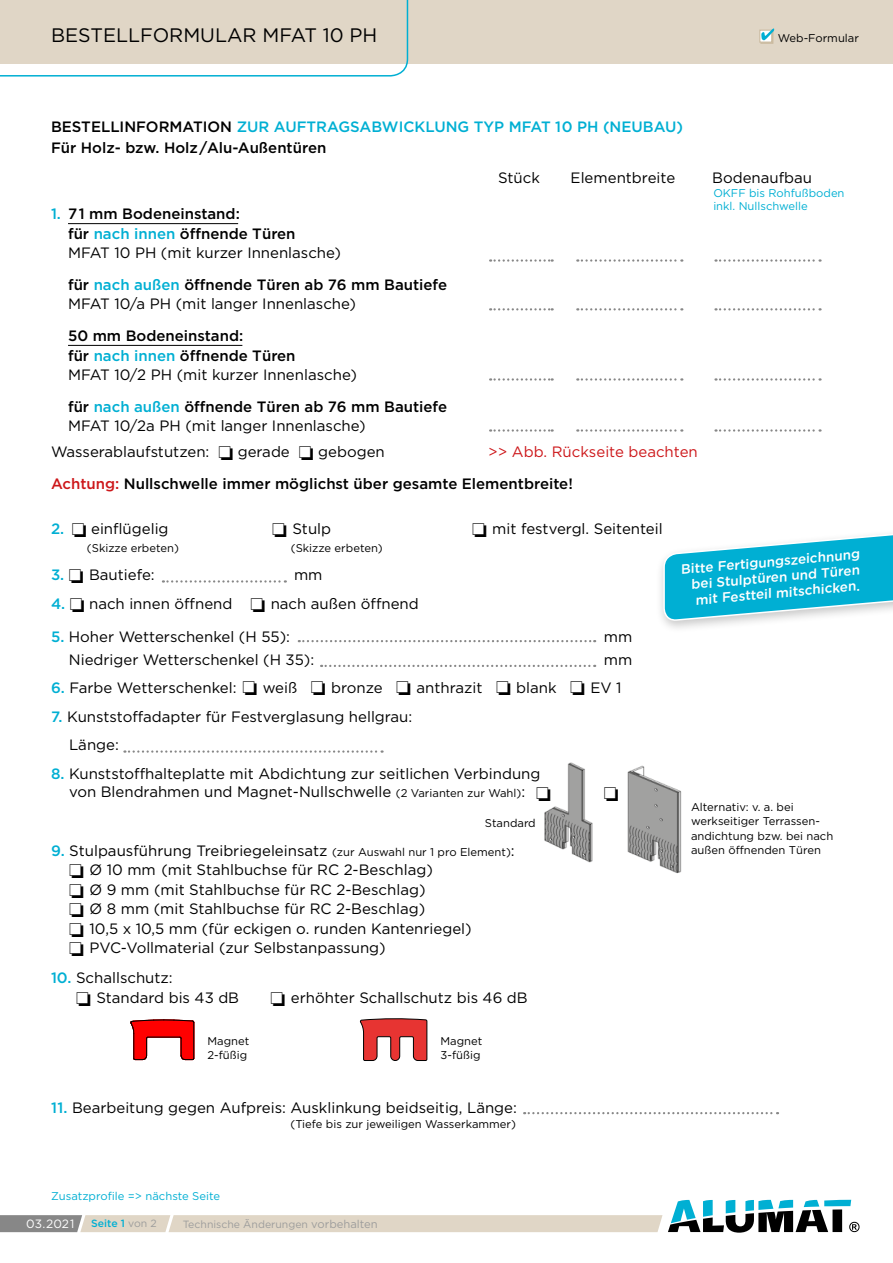
<style>
.page{position:relative;width:893px;height:1263px;background:#fff}
.page>*{position:absolute;margin:0;border:0;box-sizing:border-box;transform-origin:0 0}
.t1{font:19.5px "Gotham";color:#000}
.Gotham_10_12{font:15px/19.5px "Gotham";color:#000}
.Gotham_10_12-2{font:500 15px/19.5px "Gotham";color:#000}
.t2{font:15px "Gotham";color:#cd171a}
.Gotham_10_12-3{font:500 13.5px/15.8px "Gotham";color:#fff;text-align:justify}
.t3{font:12px "Gotham";letter-spacing:.005em;color:#fff}
.Legende_7_5{font:11.25px/14.2px "Gotham";color:#000}
.Gotham_10_12-4{font:11.25px "Gotham";color:#000}
.Legende_7_5-2{font:11.25px/13.5px "Gotham";color:#00afd3}
.Gotham_10_12-5{font:11.25px "Gotham";color:#00afd3}
.t4{font:10.5px "Gotham";color:#9d9d9c}
.t5{font:500 10.5px "Gotham";color:#00afd3}
.s1{color:#00afd3}
.s2{font-weight:400}
.s3{font-weight:500}
.s4{font-weight:500;color:#00afd3}
.s5{color:#cd171a}
.s6{font-size:11.25px}
.s7{font-weight:400;color:#9d9d9c}
</style>
<div class="page">
<div style="left:0;top:0;width:893px;height:64px;background:#e0d6c6"></div>
<svg style="left:668px;top:1200px;width:191px;height:33px"></svg>
<svg style="left:0;top:1215px;width:662px;height:17px;background:#d5cdbf"></svg>
<div style="left:760px;top:31px;width:13px;height:13px;background:#cbbba0"></div>
<svg style="left:759px;top:30px;width:13px;height:13px"></svg>
<svg style="left:761px;top:28px;width:13px;height:12px"></svg>
<img style="left:544px;top:762px;width:138px;height:112px">
<svg style="left:0;top:0;width:408px;height:77px"></svg>
<svg style="left:490px;top:378px;width:63px;height:3px"></svg>
<svg style="left:577px;top:378px;width:105px;height:3px"></svg>
<svg style="left:715px;top:378px;width:106px;height:3px"></svg>
<svg style="left:490px;top:259px;width:63px;height:3px"></svg>
<svg style="left:577px;top:259px;width:105px;height:3px"></svg>
<svg style="left:715px;top:259px;width:106px;height:3px"></svg>
<svg style="left:490px;top:429px;width:63px;height:3px"></svg>
<svg style="left:577px;top:429px;width:105px;height:3px"></svg>
<svg style="left:715px;top:429px;width:106px;height:3px"></svg>
<svg style="left:490px;top:308px;width:63px;height:2px"></svg>
<svg style="left:577px;top:308px;width:105px;height:2px"></svg>
<svg style="left:715px;top:308px;width:106px;height:2px"></svg>
<svg style="left:299px;top:640px;width:296px;height:2px"></svg>
<svg style="left:321px;top:665px;width:274px;height:2px"></svg>
<svg style="left:124px;top:750px;width:259px;height:3px"></svg>
<svg style="left:163px;top:580px;width:123px;height:3px"></svg>
<hr style="left:68px;top:345px;width:174px;height:1px;background:#000">
<hr style="left:68px;top:223px;width:170px;height:1px;background:#000">
<div style="left:655px;top:527px;width:238px;height:107px;background:#000;opacity:.22"></div>
<svg style="left:663px;top:531px;width:230px;height:92px"></svg>
<svg style="left:360px;top:1018px;width:68px;height:43px"></svg>
<svg style="left:131px;top:1020px;width:63px;height:40px"></svg>
<svg style="left:524px;top:1112px;width:254px;height:2px"></svg>
<svg style="left:544px;top:788px;width:6px;height:13px"></svg>
<svg style="left:604px;top:788px;width:14px;height:13px"></svg>
<p class="t1" style="left:51px;top:24px;width:328px">BESTELLFORMULAR MFAT 10 PH</p>
<p class="Gotham_10_12-2" style="left:51px;top:115px;width:634px;line-height:21px">BESTELLINFORMATION <span class="s1">ZUR AUFTRAGSABWICKLUNG TYP MFAT 10 PH (NEUBAU)<br></span>Für Holz- bzw. Holz/Alu-Außentüren</p>
<p class="Legende_7_5" style="left:778px;top:30px;width:83px">Web-Formular</p>
<p class="Gotham_10_12" style="left:498px;top:167px;width:43px">Stück</p>
<p class="Gotham_10_12" style="left:571px;top:167px;width:106px">Elementbreite</p>
<p class="Gotham_10_12" style="left:712px;top:167px;width:101px">Bodenaufbau</p>
<p class="Gotham_10_12-2" style="left:68px;top:204px;width:275px;text-indent:-17px"><span class="s1">1.</span> 71 mm Bodeneinstand:<br>für <span class="s1">nach innen</span> öffnende Türen<br><span class="s2">MFAT 10 PH (mit kurzer Innenlasche)</span></p>
<p class="Gotham_10_12" style="left:68px;top:274px;width:381px"><span class="s3">für</span> <span class="s4">nach außen</span> <span class="s3">öffnende Türen ab 76 mm Bautiefe<br></span>MFAT 10/a PH (mit langer Innenlasche)</p>
<p class="Gotham_10_12-2" style="left:68px;top:326px;width:290px">50 mm Bodeneinstand:<br>für <span class="s1">nach innen</span> öffnende Türen<br><span class="s2">MFAT 10/2 PH (mit kurzer Innenlasche)</span></p>
<p class="Gotham_10_12" style="left:68px;top:397px;width:381px"><span class="s3">für</span> <span class="s4">nach außen</span> <span class="s3">öffnende Türen ab 76 mm Bautiefe<br></span>MFAT 10/2a PH (mit langer Innenlasche)</p>
<p class="Gotham_10_12" style="left:51px;top:442px;width:335px">Wasserablaufstutzen: ❏ gerade ❏ gebogen</p>
<p class="t2" style="left:488px;top:443px;width:211px">&gt;&gt; Abb. Rückseite beachten</p>
<p class="Gotham_10_12-2" style="left:51px;top:474px;width:523px"><span class="s5">Achtung:</span> Nullschwelle immer möglichst über gesamte Elementbreite!</p>
<p class="Legende_7_5-2" style="left:713px;top:186px;width:133px">OKFF bis Rohfußboden inkl. Nullschwelle</p>
<p class="Gotham_10_12" style="left:51px;top:518px;width:119px"><span class="s4">2.</span> ❏ einflügelig</p>
<p class="Gotham_10_12" style="left:272px;top:518px;width:61px">❏ Stulp</p>
<p class="Gotham_10_12" style="left:472px;top:518px;width:192px">❏ mit festvergl. Seitenteil</p>
<p class="Gotham_10_12-4" style="left:87px;top:541px;width:94px">(Skizze erbeten)</p>
<p class="Gotham_10_12-4" style="left:291px;top:541px;width:94px">(Skizze erbeten)</p>
<p class="Gotham_10_12" style="left:51px;top:565px;width:105px"><span class="s4">3.</span> ❏ Bautiefe:</p>
<p class="Gotham_10_12" style="left:294px;top:565px;width:30px">mm</p>
<p class="Gotham_10_12" style="left:51px;top:593px;width:369px"><span class="s4">4.</span> ❏ nach innen öffnend ❏ nach außen öffnend</p>
<p class="Gotham_10_12" style="left:51px;top:627px;width:240px"><span class="s4">5.</span> Hoher Wetterschenkel (H 55):</p>
<p class="Gotham_10_12" style="left:604px;top:627px;width:30px">mm</p>
<p class="Gotham_10_12" style="left:69px;top:649px;width:247px">Niedriger Wetterschenkel (H 35):</p>
<p class="Gotham_10_12" style="left:604px;top:649px;width:30px">mm</p>
<p class="Gotham_10_12" style="left:51px;top:678px;width:572px"><span class="s4">6.</span> Farbe Wetterschenkel: ❏ weiß ❏ bronze ❏ anthrazit ❏ blank ❏ EV 1</p>
<p class="Gotham_10_12" style="left:51px;top:706px;width:363px"><span class="s4">7.</span> Kunststoffadapter für Festverglasung hellgrau:</p>
<p class="Gotham_10_12" style="left:69px;top:735px;width:51px">Länge:</p>
<p class="Gotham_10_12" style="left:51px;top:764px;width:491px;line-height:18px;text-align:center"><span class="s4">8.</span> Kunststoffhalteplatte mit Abdichtung zur seitlichen Verbindung von Blendrahmen und Magnet-Nullschwelle <span class="s6">(2 Varianten zur Wahl)</span>:</p>
<p class="Legende_7_5" style="left:485px;top:816px;width:52px">Standard</p>
<p class="Gotham_10_12" style="left:69px;top:840px;width:447px;text-indent:-18px"><span class="s4">9.</span> Stulpausführung Treibriegeleinsatz <span class="s6">(zur Auswahl nur 1 pro Element)</span>: ❏ Ø 10 mm (mit Stahlbuchse für RC 2-Beschlag)<br>❏ Ø 9 mm (mit Stahlbuchse für RC 2-Beschlag)<br>❏ Ø 8 mm (mit Stahlbuchse für RC 2-Beschlag)<br>❏ 10,5 x 10,5 mm (für eckigen o. runden Kantenriegel)<br>❏ PVC-Vollmaterial (zur Selbstanpassung)</p>
<p class="Gotham_10_12" style="left:76px;top:968px;width:165px;text-indent:-25px"><span class="s4">10.</span> Schallschutz:<br>❏ Standard bis 43 dB</p>
<p class="Gotham_10_12" style="left:271px;top:988px;width:259px">❏ erhöhter Schallschutz bis 46 dB</p>
<p class="Legende_7_5" style="left:207px;top:1034px;width:43px">Magnet<br>2-füßig</p>
<p class="Legende_7_5" style="left:441px;top:1034px;width:43px">Magnet<br>3-füßig</p>
<p class="Gotham_10_12" style="left:51px;top:1097px;width:467px"><span class="s4">11.</span> Bearbeitung gegen Aufpreis: Ausklinkung beidseitig, Länge:</p>
<p class="Gotham_10_12-4" style="left:290px;top:1118px;width:227px">(Tiefe bis zur jeweiligen Wasserkammer)</p>
<p class="Gotham_10_12-3" style="left:689px;top:561px;width:172px;text-indent:-9px;rotate:-5deg">Bitte Fertigungszeichnung bei Stulptüren und Türen mit Festteil mitschicken.</p>
<p class="Legende_7_5" style="left:691px;top:800px;width:144px">Alternativ: v. a. bei werkseitiger Terrassen&shy;andichtung bzw. bei nach außen öffnenden Türen</p>
<p class="Gotham_10_12-5" style="left:51px;top:1190px;width:171px">Zusatzprofile =&gt; nächste Seite</p>
<p class="t3" style="left:26px;top:1217px;width:50px">03.2021</p>
<p class="t5" style="left:91px;top:1217px;width:67px">Seite 1 <span class="s7">von 2</span></p>
<p class="t4" style="left:183px;top:1218px;width:196px">Technische Änderungen <span class="s6">vorbehalten</span></p>
</div>
